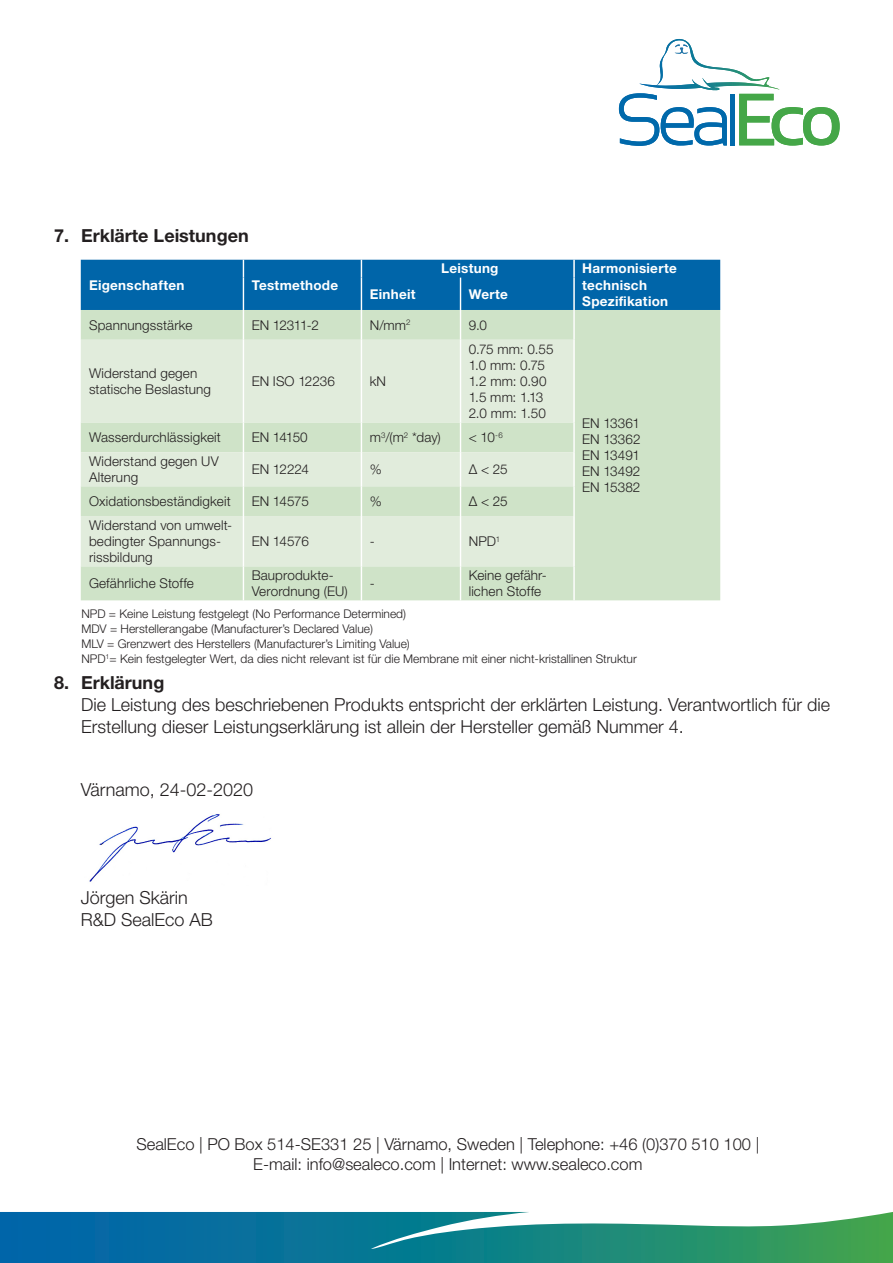
<style>
.page{position:relative;width:893px;height:1263px;background:#fff}
.page>*{position:absolute;margin:0;border:0;box-sizing:border-box;transform-origin:0 0}
.t1{font:300 18px/21.6px "Helvetica Neue LT Pro";color:#231f20}
.t2{font:700 18px "Helvetica Neue LT Pro";color:#231f20}
.t3{font:300 16.5px/19.5px "Helvetica Neue LT Pro";color:#231f20;text-align:center}
.t4{font:300 13.5px/16.2px "Helvetica Neue LT Pro";letter-spacing:.01em;color:#231f20}
.t5{font:700 13.5px/16.2px "Helvetica Neue LT Pro";letter-spacing:.02em;color:#fff}
.t6{font:300 12px/15px "Helvetica Neue LT Pro";color:#231f20}
</style>
<div class="page">
<svg style="left:0;top:1212px;width:893px;height:51px"></svg>
<svg style="left:619px;top:39px;width:221px;height:107px"></svg>
<img style="left:89px;top:814px;width:182px;height:68px">
<div style="left:81px;top:310px;width:639px;height:290px;background:#cfe3c8"></div>
<svg style="left:81px;top:340px;width:492px;height:226px;fill:#e1ecdc"></svg>
<hr style="left:243px;top:310px;width:1px;height:30px;background:#fff">
<hr style="left:361px;top:310px;width:1px;height:30px;background:#fff">
<hr style="left:460px;top:310px;width:1px;height:30px;background:#fff">
<hr style="left:573px;top:310px;width:2px;height:30px;background:#fff">
<hr style="left:243px;top:340px;width:1px;height:82px;background:#fff">
<hr style="left:361px;top:340px;width:1px;height:82px;background:#fff">
<hr style="left:460px;top:340px;width:1px;height:82px;background:#fff">
<hr style="left:573px;top:340px;width:2px;height:82px;background:#fff">
<hr style="left:243px;top:422px;width:1px;height:30px;background:#fff">
<hr style="left:361px;top:422px;width:1px;height:30px;background:#fff">
<hr style="left:460px;top:422px;width:1px;height:30px;background:#fff">
<hr style="left:573px;top:422px;width:2px;height:30px;background:#fff">
<hr style="left:243px;top:452px;width:1px;height:34px;background:#fff">
<hr style="left:361px;top:452px;width:1px;height:34px;background:#fff">
<hr style="left:460px;top:452px;width:1px;height:34px;background:#fff">
<hr style="left:573px;top:452px;width:2px;height:34px;background:#fff">
<hr style="left:243px;top:486px;width:1px;height:30px;background:#fff">
<hr style="left:361px;top:486px;width:1px;height:30px;background:#fff">
<hr style="left:460px;top:486px;width:1px;height:30px;background:#fff">
<hr style="left:573px;top:486px;width:2px;height:30px;background:#fff">
<hr style="left:243px;top:516px;width:1px;height:50px;background:#fff">
<hr style="left:361px;top:516px;width:1px;height:50px;background:#fff">
<hr style="left:460px;top:516px;width:1px;height:50px;background:#fff">
<hr style="left:573px;top:516px;width:2px;height:50px;background:#fff">
<hr style="left:243px;top:566px;width:1px;height:34px;background:#fff">
<hr style="left:361px;top:566px;width:1px;height:34px;background:#fff">
<hr style="left:460px;top:566px;width:1px;height:34px;background:#fff">
<hr style="left:573px;top:566px;width:2px;height:34px;background:#fff">
<div style="left:81px;top:260px;width:639px;height:50px;background:#0065a9"></div>
<hr style="left:573px;top:278px;width:2px;height:32px;background:#fff">
<h1 class="t2" style="left:54px;top:225px;width:196px">7. Erklärte Leistungen</h1>
<p class="t5" style="left:89px;top:276px;width:97px">Eigenschaften</p>
<p class="t5" style="left:252px;top:276px;width:88px">Testmethode</p>
<p class="t5" style="left:441px;top:260px;width:59px">Leistung</p>
<p class="t5" style="left:582px;top:260px;width:96px">Harmonisierte technisch<br>Spezifikation</p>
<p class="t5" style="left:370px;top:285px;width:47px">Einheit</p>
<p class="t5" style="left:469px;top:285px;width:41px">Werte</p>
<p class="t4" style="left:89px;top:316px;width:105px">Spannungsstärke</p>
<p class="t4" style="left:252px;top:316px;width:69px">EN 12311-2</p>
<p class="t4" style="left:370px;top:316px;width:42px">N/mm<sup>2</sup></p>
<p class="t4" style="left:469px;top:316px;width:20px">9.0</p>
<p class="t4" style="left:89px;top:365px;width:123px">Widerstand gegen statische Beslastung</p>
<p class="t4" style="left:252px;top:373px;width:85px">EN ISO 12236</p>
<p class="t4" style="left:370px;top:373px;width:18px">kN</p>
<p class="t4" style="left:469px;top:340px;width:86px">0.75 mm: 0.55<br>1.0 mm: 0.75<br>1.2 mm: 0.90<br>1.5 mm: 1.13<br>2.0 mm: 1.50</p>
<p class="t4" style="left:89px;top:429px;width:133px">Wasserdurchlässigkeit</p>
<p class="t4" style="left:252px;top:429px;width:58px">EN 14150</p>
<p class="t4" style="left:370px;top:429px;width:73px">m<sup>3</sup>/(m<sup>2</sup> *day)</p>
<p class="t4" style="left:469px;top:429px;width:36px">&lt; 10<sup>-6</sup></p>
<p class="t4" style="left:89px;top:453px;width:131px">Widerstand gegen UV<br>Alterung</p>
<p class="t4" style="left:252px;top:461px;width:59px">EN 12224</p>
<p class="t4" style="left:370px;top:461px;width:14px">%</p>
<p class="t4" style="left:469px;top:461px;width:40px">Δ &lt; 25</p>
<p class="t4" style="left:89px;top:493px;width:143px">Oxidationsbeständigkeit</p>
<p class="t4" style="left:252px;top:493px;width:59px">EN 14575</p>
<p class="t4" style="left:370px;top:493px;width:14px">%</p>
<p class="t4" style="left:469px;top:493px;width:40px">Δ &lt; 25</p>
<p class="t4" style="left:89px;top:517px;width:145px">Widerstand von umwelt&shy;bedingter Spannungs&shy;rissbildung</p>
<p class="t4" style="left:252px;top:533px;width:59px">EN 14576</p>
<p class="t4" style="left:370px;top:533px;width:6px">-</p>
<p class="t4" style="left:469px;top:533px;width:33px">NPD<sup>1</sup></p>
<p class="t4" style="left:582px;top:414px;width:60px;text-align:justify">EN 13361<br>EN 13362<br>EN 13491<br>EN 13492<br>EN 15382</p>
<p class="t4" style="left:469px;top:567px;width:80px">Keine gefähr&shy;lichen Stoffe</p>
<p class="t6" style="left:81px;top:606px;width:557px">NPD = Keine Leistung festgelegt (No Performance Determined)<br>MDV = Herstellerangabe (Manufacturer’s Declared Value)<br>MLV = Grenzwert des Herstellers (Manufacturer’s Limiting Value)<br>NPD<sup>1</sup>= Kein festgelegter Wert, da dies nicht relevant ist für die Membrane mit einer nicht-kristallinen Struktur</p>
<p class="t4" style="left:89px;top:575px;width:106px">Gefährliche Stoffe</p>
<p class="t4" style="left:252px;top:567px;width:98px">Bauprodukte-<br>Verordnung (EU)</p>
<p class="t4" style="left:370px;top:575px;width:6px">-</p>
<h1 class="t2" style="left:54px;top:672px;width:112px">8. Erklärung</h1>
<h1 class="t1" style="left:81px;top:693px;width:751px">Die Leistung des beschriebenen Produkts entspricht der erklärten Leistung. Verantwortlich für die<br>Erstellung dieser Leistungserklärung ist allein der Hersteller gemäß Nummer 4.</h1>
<h1 class="t1" style="left:81px;top:779px;width:174px">Värnamo, 24-02-2020</h1>
<h1 class="t1" style="left:81px;top:887px;width:134px">Jörgen Skärin<br>R&amp;D SealEco AB</h1>
<p class="t3" style="left:136px;top:1134px;width:624px">SealEco | PO Box 514-SE331 25 | Värnamo, Sweden | Telephone: +46 (0)370 510 100 |<br>E-mail: info@sealeco.com | Internet: www.sealeco.com</p>
</div>
